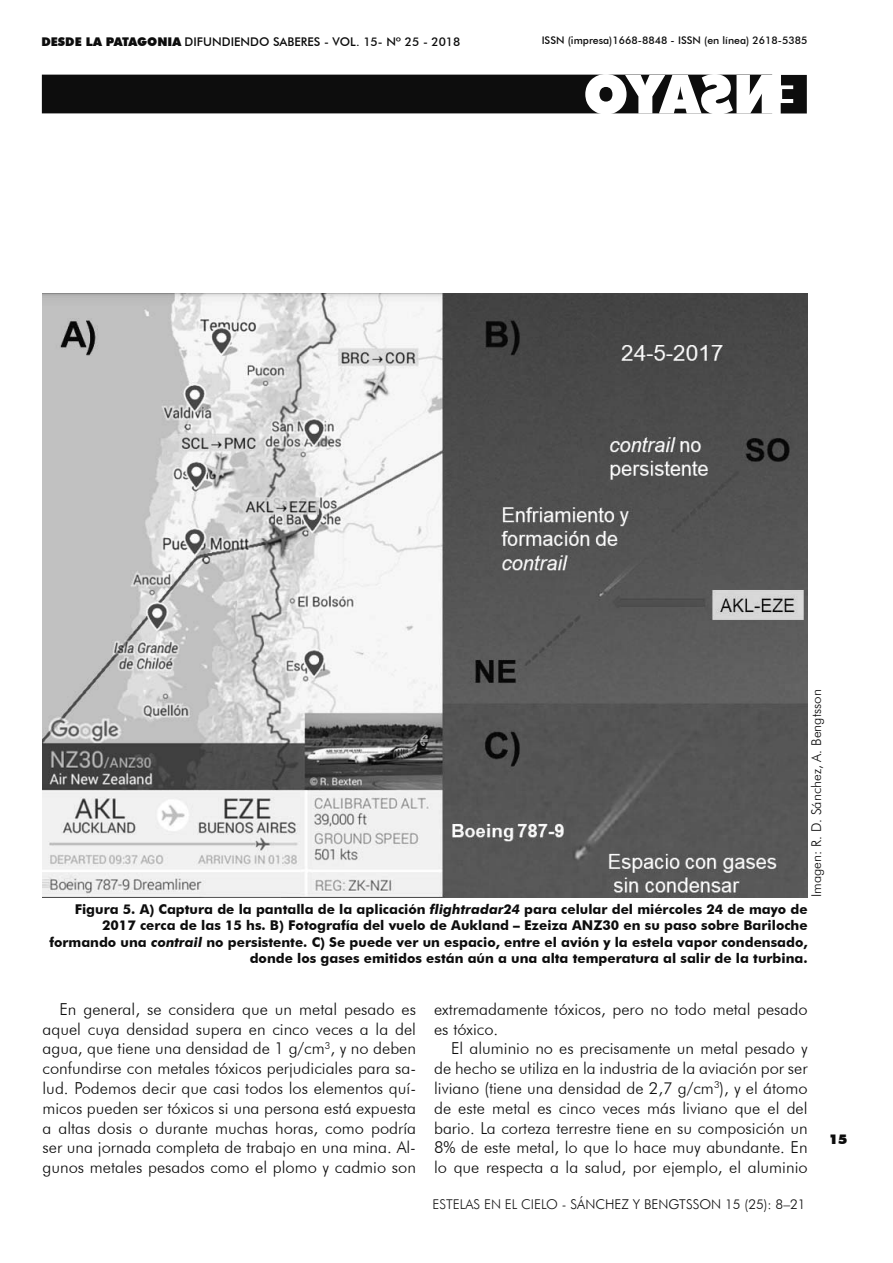
<style>
.page{position:relative;width:893px;height:1263px;background:#fff}
.page>*{position:absolute;margin:0;border:0;box-sizing:border-box;transform-origin:0 0}
.t1{font:300 16.5px/19.8px "Futura BT";color:#0d0d0d;text-align:justify}
.t2{font:700 13.5px/16.5px "Futura BT";color:#0d0d0d;text-align:right}
.t3{font:300 13.5px "Futura BT";color:#0d0d0d}
.t4{font:900 13.5px "Futura BT";color:#0d0d0d}
.t5{font:500 12px "Futura BT";color:#0d0d0d}
.t6{font:500 10.5px "Futura BT";color:#0d0d0d}
.s1{font-weight:900}
.s2{font-style:italic}
.s3{color:#181818}
</style>
<div class="page">
<img style="left:43px;top:294px;width:765px;height:603px">
<div style="left:43px;top:75px;width:728px;height:38px;background:#0d0d0d"></div>
<svg style="left:585px;top:74px;width:188px;height:40px"></svg>
<p class="t5" style="left:41px;top:35px;width:420px"><span class="s1">DESDE LA PATAGONIA</span> DIFUNDIENDO SABERES - VOL. 15- Nº 25 - 2018</p>
<p class="t6" style="left:542px;top:34px;width:267px">ISSN (impresa)1668-8848 - ISSN (en línea) 2618-5385</p>
<p class="t3" style="left:808px;top:897px;width:210px;rotate:-90deg">Imagen: R. D. Sánchez, A. Bengtsson</p>
<p class="t2" style="left:49px;top:901px;width:760px">Figura 5. A) Captura de la pantalla de la aplicación <span class="s2">flightradar24</span> para celular del miércoles 24 de mayo de 2017 cerca de las 15 hs. B) Fotografía del vuelo de Aukland – Ezeiza ANZ30 en su paso sobre Bariloche formando una <span class="s2">contrail</span> no persistente. C) Se puede ver un espacio, entre el avión y la estela vapor condensado, donde los gases emitidos están aún a una alta temperatura al salir de la turbina.</p>
<p class="t1" style="left:42px;top:999px;width:375px;text-indent:17px">En general, se considera que un metal pesado es aquel cuya densidad supera en cinco veces a la del agua, que tiene una densidad de 1 g/cm<sup>3</sup>, y no deben confundirse con metales tóxicos perjudiciales para sa&shy;lud. Podemos decir que casi todos los elementos quí&shy;micos pueden ser tóxicos si una persona está expuesta a altas dosis o durante muchas horas, como podría ser una jornada completa de trabajo en una mina. Al&shy;gunos metales pesados como el plomo y cadmio son</p>
<p class="t1" style="left:434px;top:999px;width:375px">extremadamente tóxicos, pero no todo metal pesado es tóxico.</p>
<p class="t1" style="left:434px;top:1038px;width:375px;text-indent:17px">El aluminio no es precisamente un metal pesado y de hecho se utiliza en la industria de la aviación por ser liviano (tiene una densidad de 2,7 g/cm<sup>3</sup>), y el átomo de este metal es cinco veces más liviano que el del bario. La corteza terrestre tiene en su composición un 8% de este metal, lo que lo hace muy abundante. En lo que respecta a la salud, por ejemplo, el aluminio</p>
<p class="t3" style="left:432px;top:1196px;width:375px"><span class="s3">ESTELAS EN EL CIELO -</span> SÁNCHEZ Y BENGTSSON 15 (25): 8–21</p>
<p class="t4" style="left:829px;top:1131px;width:20px">15</p>
</div>
